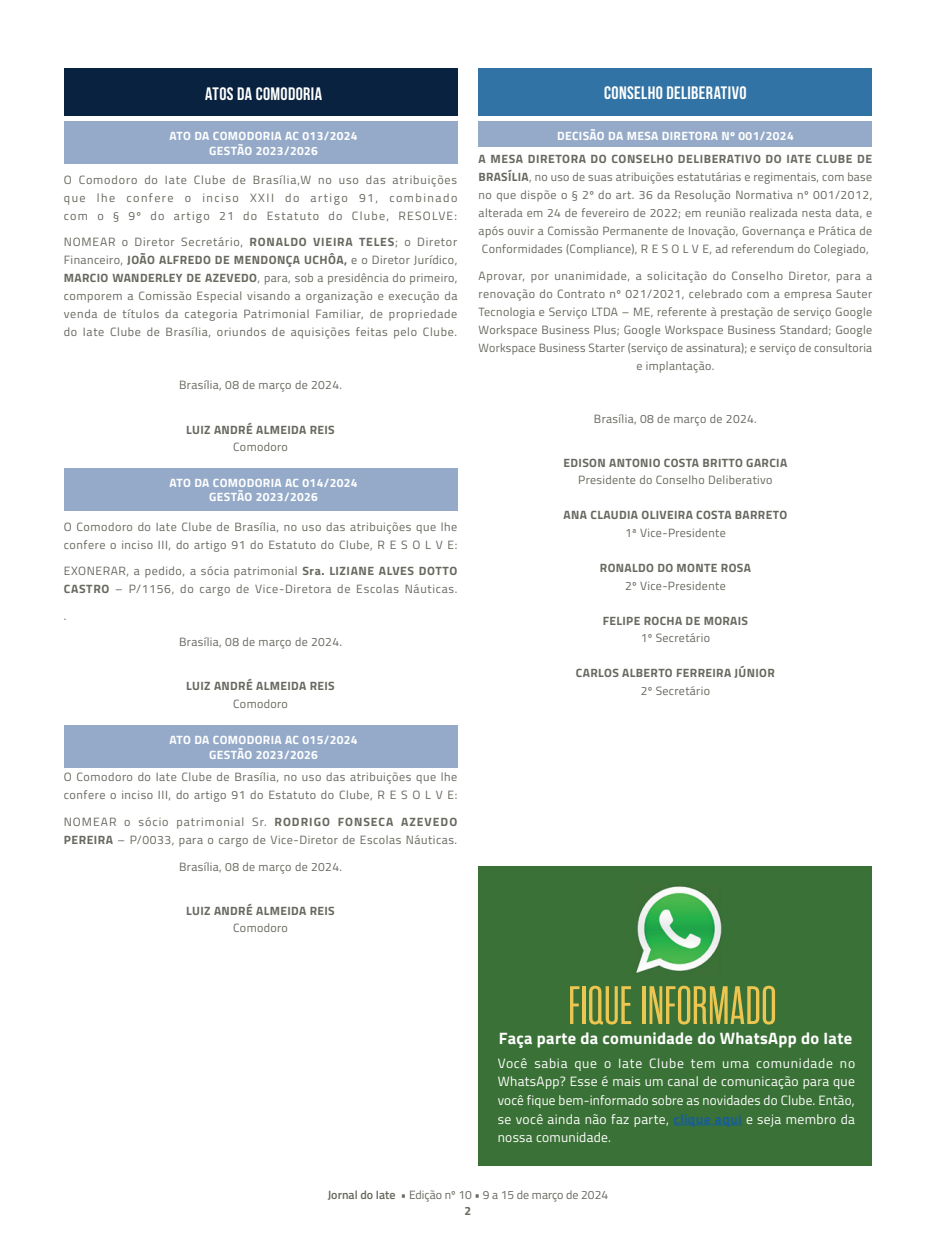
<style>
.page{position:relative;width:936px;height:1234px;background:#fff}
.page>*{position:absolute;margin:0;border:0;box-sizing:border-box;transform-origin:0 0}
.t1{font:54px "Rama Gothic M";letter-spacing:.005em;color:#edc551}
.t2{font:700 18px "Bebas Neue";letter-spacing:.02em;color:#fff}
.t3{font:700 16.5px "Titillium Web";letter-spacing:.02em;color:#fff}
.t4{font:13.5px/18.6px "Titillium Web";letter-spacing:.03em;color:#fff;text-align:justify}
.t5{font:12px/18px "Titillium Web";letter-spacing:.04em;color:#686860}
.t6{font:700 12px "Titillium Web";letter-spacing:.03em;color:#686860}
.t7{font:700 12px/14.5px "Titillium Web";letter-spacing:.03em;color:#fff;text-align:center}
.t8{font:12px/16.2px "Titillium Web";color:#686860;text-align:center}
.s1{font-weight:700}
.s2{font-weight:700;color:#175d9e}
.s3{font-weight:600}
</style>
<div class="page">
<div style="left:478px;top:68px;width:394px;height:48px;background:#3173a4"></div>
<div style="left:478px;top:121px;width:394px;height:26px;background:#95aac9"></div>
<div style="left:64px;top:121px;width:393px;height:43px;background:#95aac9"></div>
<div style="left:64px;top:468px;width:393px;height:42px;background:#95aac9"></div>
<div style="left:64px;top:725px;width:393px;height:42px;background:#95aac9"></div>
<div style="left:478px;top:865px;width:394px;height:300px;background:#3a7136"></div>
<img style="left:636px;top:886px;width:86px;height:87px">
<hr style="left:673px;top:1124px;width:69px;height:1px;background:#175d9e">
<div style="left:64px;top:68px;width:393px;height:48px;background:#09223f"></div>
<h2 class="t2" style="left:604px;top:83px;width:144px">CONSELHO DELIBERATIVO</h2>
<h2 class="t2" style="left:205px;top:84px;width:118px">ATOS DA COMODORIA</h2>
<p class="t7" style="left:169px;top:128px;width:190px">ATO DA COMODORIA AC 013/2024</p>
<p class="t7" style="left:557px;top:128px;width:238px">DECISÃO DA MESA DIRETORA Nº 001/2024</p>
<p class="t7" style="left:209px;top:142px;width:110px">GESTÃO 2023/2026</p>
<p class="t5" style="left:478px;top:149px;width:395px;text-align:justify"><span class="s1">A MESA DIRETORA DO CONSELHO DELIBERATIVO DO IATE CLUBE DE BRASÍLIA</span>, no uso de suas atribuições estatutárias e regimentais, com base no que dispõe o § 2º do art. 36 da Resolução Normativa nº 001/2012, alterada em 24 de fevereiro de 2022; em reunião realizada nesta data, e após ouvir a Comissão Permanente de Inovação, Governança e Prática de Conformidades (Compliance), R E S O L V E, ad referendum do Colegiado,</p>
<p class="t5" style="left:478px;top:266px;width:395px;text-align:center">Aprovar, por unanimidade, a solicitação do Conselho Diretor, para a renovação do Contrato nº 021/2021, celebrado com a empresa Sauter Tecnologia e Serviço LTDA – ME, referente à prestação de serviço Google Workspace Business Plus; Google Workspace Business Standard; Google Workspace Business Starter (serviço de assinatura); e serviço de consultoria e implantação.</p>
<p class="t5" style="left:64px;top:170px;width:395px;text-align:justify">O Comodoro do Iate Clube de Brasília,W no uso das atribuições que lhe confere o inciso XXII do artigo 91, combinado com o § 9º do artigo 21 do Estatuto do Clube, RESOLVE:</p>
<p class="t5" style="left:64px;top:232px;width:395px;text-align:justify">NOMEAR o Diretor Secretário, <span class="s1">RONALDO VIEIRA TELES</span>; o Diretor Financeiro, <span class="s1">JOÃO ALFREDO DE MENDONÇA UCHÔA,</span> e o Diretor Jurídico, <span class="s1">MARCIO WANDERLEY DE AZEVEDO</span>, para, sob a presidência do primeiro, comporem a Comissão Especial visando a organização e execução da venda de títulos da categoria Patrimonial Familiar, de propriedade do Iate Clube de Brasília, oriundos de aquisições feitas pelo Clube.</p>
<p class="t5" style="left:179px;top:375px;width:164px">Brasília, 08 de março de 2024.</p>
<p class="t6" style="left:186px;top:420px;width:150px">LUIZ ANDRÉ ALMEIDA REIS</p>
<p class="t5" style="left:233px;top:437px;width:56px">Comodoro</p>
<p class="t7" style="left:169px;top:474px;width:190px">ATO DA COMODORIA AC 014/2024<br>GESTÃO 2023/2026</p>
<p class="t5" style="left:64px;top:516px;width:395px">O Comodoro do Iate Clube de Brasília, no uso das atribuições que lhe confere o inciso III, do artigo 91 do Estatuto do Clube, R E S O L V E:</p>
<p class="t5" style="left:64px;top:561px;width:395px">EXONERAR, a pedido, a sócia patrimonial <span class="s1">Sra. LIZIANE ALVES DOTTO<br>CASTRO</span> – P/1156, do cargo de Vice-Diretora de Escolas Náuticas.</p>
<p class="t5" style="left:64px;top:605px;width:4px">.</p>
<p class="t5" style="left:179px;top:632px;width:164px">Brasília, 08 de março de 2024.</p>
<p class="t6" style="left:186px;top:676px;width:150px">LUIZ ANDRÉ ALMEIDA REIS</p>
<p class="t5" style="left:233px;top:693px;width:56px">Comodoro</p>
<p class="t7" style="left:169px;top:731px;width:190px">ATO DA COMODORIA AC 015/2024<br>GESTÃO 2023/2026</p>
<p class="t5" style="left:64px;top:767px;width:395px">O Comodoro do Iate Clube de Brasília, no uso das atribuições que lhe confere o inciso III, do artigo 91 do Estatuto do Clube, R E S O L V E:</p>
<p class="t5" style="left:64px;top:812px;width:395px">NOMEAR o sócio patrimonial Sr. <span class="s1">RODRIGO FONSECA AZEVEDO<br>PEREIRA</span> – P/0033, para o cargo de Vice-Diretor de Escolas Náuticas.</p>
<p class="t5" style="left:179px;top:856px;width:164px">Brasília, 08 de março de 2024.</p>
<p class="t6" style="left:186px;top:901px;width:150px">LUIZ ANDRÉ ALMEIDA REIS</p>
<p class="t5" style="left:233px;top:918px;width:56px">Comodoro</p>
<p class="t5" style="left:594px;top:409px;width:164px">Brasília, 08 de março de 2024.</p>
<p class="t6" style="left:563px;top:453px;width:225px">EDISON ANTONIO COSTA BRITTO GARCIA</p>
<p class="t5" style="left:578px;top:470px;width:196px">Presidente do Conselho Deliberativo</p>
<p class="t6" style="left:563px;top:506px;width:225px">ANA CLAUDIA OLIVEIRA COSTA BARRETO</p>
<p class="t5" style="left:625px;top:523px;width:102px">1ª Vice-Presidente</p>
<p class="t6" style="left:600px;top:558px;width:152px">RONALDO DO MONTE ROSA</p>
<p class="t5" style="left:625px;top:575px;width:102px">2º Vice-Presidente</p>
<p class="t6" style="left:602px;top:611px;width:147px">FELIPE ROCHA DE MORAIS</p>
<p class="t5" style="left:640px;top:628px;width:71px">1º Secretário</p>
<p class="t6" style="left:576px;top:663px;width:200px">CARLOS ALBERTO FERREIRA JÚNIOR</p>
<p class="t5" style="left:640px;top:680px;width:71px">2º Secretário</p>
<h1 class="t1" style="left:568px;top:978px;width:210px">FIQUE INFORMADO</h1>
<h3 class="t3" style="left:499px;top:1025px;width:354px">Faça parte da comunidade do WhatsApp do Iate</h3>
<p class="t4" style="left:497px;top:1052px;width:359px">Você sabia que o Iate Clube tem uma comunidade no WhatsApp? Esse é mais um canal de comunicação para que você fique bem-informado sobre as novidades do Clube. Então, se você ainda não faz parte, <span class="s2">clique aqui</span> e seja membro da nossa comunidade.</p>
<p class="t8" style="left:328px;top:1185px;width:282px"><span class="s3">Jornal do Iate •</span> Edição nº 10 • 9 a 15 de março de 2024<br><span class="s1">2</span></p>
</div>
